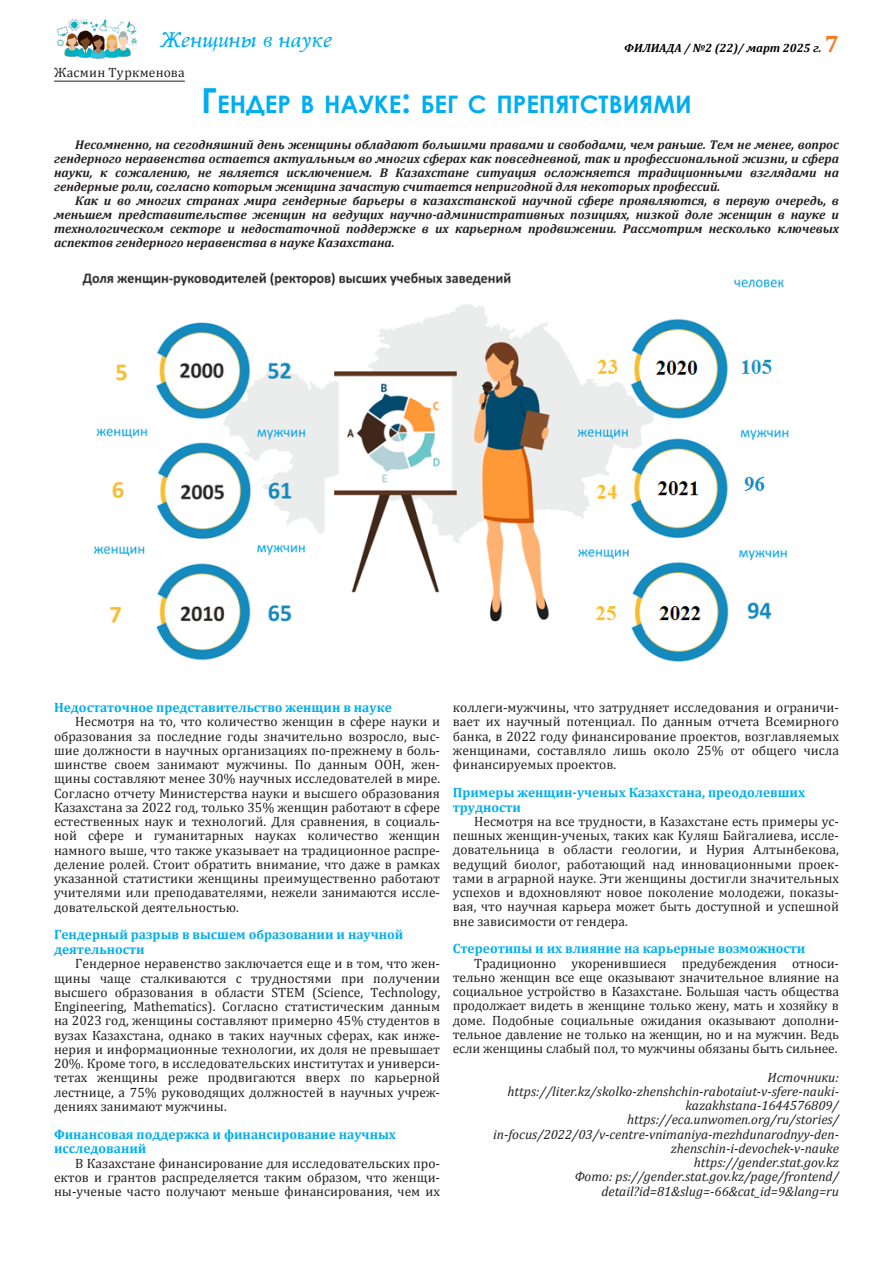
<style>
.page{position:relative;width:893px;height:1263px;background:#fff}
.page>*{position:absolute;margin:0;border:0;box-sizing:border-box;transform-origin:0 0}
.новый_стиль{font:700 24.15px "Century Gothic";color:#00aeef}
.t1{font:italic 21px "Kelvinch";color:#00aeef}
.осн__текст_уменьшен{font:13.5px/14.2px "Cambria";color:#231f20;text-align:justify}
.источники{font:italic 13.5px/14.2px "Cambria";color:#231f20;text-align:right}
.эссе2{font:700 13.5px/14.9px "Cambria";color:#00aeef}
.имя_автора{font:13.5px "Cambria";letter-spacing:.02em;color:#231f20}
.вступление_мелк{font:italic 700 12.75px/14px "Cambria";color:#231f20;text-align:justify}
.t2{font:italic 700 12px "Cambria";color:#000}
.s1{font-style:normal;font-size:24px;color:#f47921}
.s2{font-size:34.5px}
</style>
<div class="page">
<img style="left:56px;top:19px;width:82px;height:40px">
<hr style="left:54px;top:81px;width:131px;height:1px;background:#231f20">
<img style="left:82px;top:272px;width:707px;height:390px">
<h2 class="t1" style="left:160px;top:24px;width:174px">Женщины в науке</h2>
<p class="t2" style="left:624px;top:40px;width:216px">ФИЛИАДА / №2 (22)/ март 2025 г. <span class="s1">7</span></p>
<p class="имя_автора" style="left:54px;top:64px;width:132px">Жасмин Туркменова</p>
<p class="новый_стиль" style="left:201px;top:86px;width:492px"><span class="s2">Г</span>ендер в науке<span class="s2">:</span> бег с препятствиями</p>
<p class="вступление_мелк" style="left:54px;top:137px;width:786px;text-indent:21px">Несомненно, на сегодняшний день женщины обладают большими правами и свободами, чем раньше. Тем не менее, вопрос гендерного неравенства остается актуальным во многих сферах как повседневной, так и профессиональной жизни, и сфера науки, к сожалению, не является исключением. В Казахстане ситуация осложняется традиционными взглядами на гендерные роли, согласно которым женщина зачастую считается непригодной для некоторых профессий.</p>
<p class="вступление_мелк" style="left:54px;top:193px;width:786px;text-indent:21px">Как и во многих странах мира гендерные барьеры в казахстанской научной сфере проявляются, в первую очередь, в меньшем представительстве женщин на ведущих научно-административных позициях, низкой доле женщин в науке и технологическом секторе и недостаточной поддержке в их карьерном продвижении. Рассмотрим несколько ключевых аспектов гендерного неравенства в науке Казахстана.</p>
<p class="эссе2" style="left:54px;top:700px;width:339px">Недостаточное представительство женщин в науке</p>
<p class="осн__текст_уменьшен" style="left:54px;top:715px;width:388px;text-indent:21px">Несмотря на то, что количество женщин в сфере науки и образования за последние годы значительно возросло, выс&shy;шие должности в научных организациях по-прежнему в боль&shy;шинстве своем занимают мужчины. По данным ООН, жен&shy;щины составляют менее 30% научных исследователей в мире.<br>Согласно отчету Министерства науки и высшего образования Казахстана за 2022 год, только 35% женщин работают в сфере естественных наук и технологий. Для сравнения, в социаль&shy;ной сфере и гуманитарных науках количество женщин намного выше, что также указывает на традиционное распре&shy;деление ролей. Стоит обратить внимание, что даже в рамках указанной статистики женщины преимущественно работают учителями или преподавателями, нежели занимаются иссле&shy;довательской деятельностью.</p>
<p class="эссе2" style="left:54px;top:927px;width:351px">Гендерный разрыв в высшем образовании и научной деятельности</p>
<p class="осн__текст_уменьшен" style="left:54px;top:956px;width:388px;text-indent:21px">Гендерное неравенство заключается еще и в том, что жен&shy;щины чаще сталкиваются с трудностями при получении высшего образования в области STEM (Science, Technology, Engineering, Mathematics). Согласно статистическим данным на 2023 год, женщины составляют примерно 45% студентов в вузах Казахстана, однако в таких научных сферах, как инже&shy;нерия и информационные технологии, их доля не превышает 20%. Кроме того, в исследовательских институтах и универси&shy;тетах женщины реже продвигаются вверх по карьерной лестнице, а 75% руководящих должностей в научных учреж&shy;дениях занимают мужчины.</p>
<p class="эссе2" style="left:54px;top:1126px;width:343px">Финансовая поддержка и финансирование научных исследований</p>
<p class="осн__текст_уменьшен" style="left:54px;top:1156px;width:388px;text-indent:21px">В Казахстане финансирование для исследовательских про&shy;ектов и грантов распределяется таким образом, что женщи&shy;ны-ученые часто получают меньше финансирования, чем их</p>
<p class="осн__текст_уменьшен" style="left:453px;top:700px;width:388px">коллеги-мужчины, что затрудняет исследования и ограничи&shy;вает их научный потенциал. По данным отчета Всемирного банка, в 2022 году финансирование проектов, возглавляемых женщинами, составляло лишь около 25% от общего числа финансируемых проектов.</p>
<p class="эссе2" style="left:453px;top:784px;width:354px">Примеры женщин-ученых Казахстана, преодолевших трудности</p>
<p class="осн__текст_уменьшен" style="left:453px;top:814px;width:388px;text-indent:21px">Несмотря на все трудности, в Казахстане есть примеры ус&shy;пешных женщин-ученых, таких как Куляш Байгалиева, иссле&shy;довательница в области геологии, и Нурия Алтынбекова, ведущий биолог, работающий над инновационными проек&shy;тами в аграрной науке. Эти женщины достигли значительных успехов и вдохновляют новое поколение молодежи, показы&shy;вая, что научная карьера может быть доступной и успешной вне зависимости от гендера.</p>
<p class="эссе2" style="left:453px;top:941px;width:354px">Стереотипы и их влияние на карьерные возможности</p>
<p class="осн__текст_уменьшен" style="left:453px;top:956px;width:388px;text-indent:21px">Традиционно укоренившиеся предубеждения относи&shy;тельно женщин все еще оказывают значительное влияние на социальное устройство в Казахстане. Большая часть общества продолжает видеть в женщине только жену, мать и хозяйку в доме. Подобные социальные ожидания оказывают дополни&shy;тельное давление не только на женщин, но и на мужчин. Ведь если женщины слабый пол, то мужчины обязаны быть сильнее.</p>
<p class="источники" style="left:768px;top:1069px;width:73px">Источники:</p>
<p class="источники" style="left:507px;top:1083px;width:333px">https://liter.kz/skolko-zhenshchin-rabotaiut-v-sfere-nauki&shy;kazakhstana-1644576809/</p>
<p class="источники" style="left:493px;top:1112px;width:347px">https://eca.unwomen.org/ru/stories/ in-focus/2022/03/v-centre-vnimaniya-mezhdunarodnyy-den&shy;zhenschin-i-devochek-v-nauke</p>
<p class="источники" style="left:694px;top:1155px;width:147px">https://gender.stat.gov.kz</p>
<p class="источники" style="left:575px;top:1169px;width:266px">Фото: ps://gender.stat.gov.kz/page/frontend/ detail?id=81&amp;slug=-66&amp;cat_id=9&amp;lang=ru</p>
</div>
